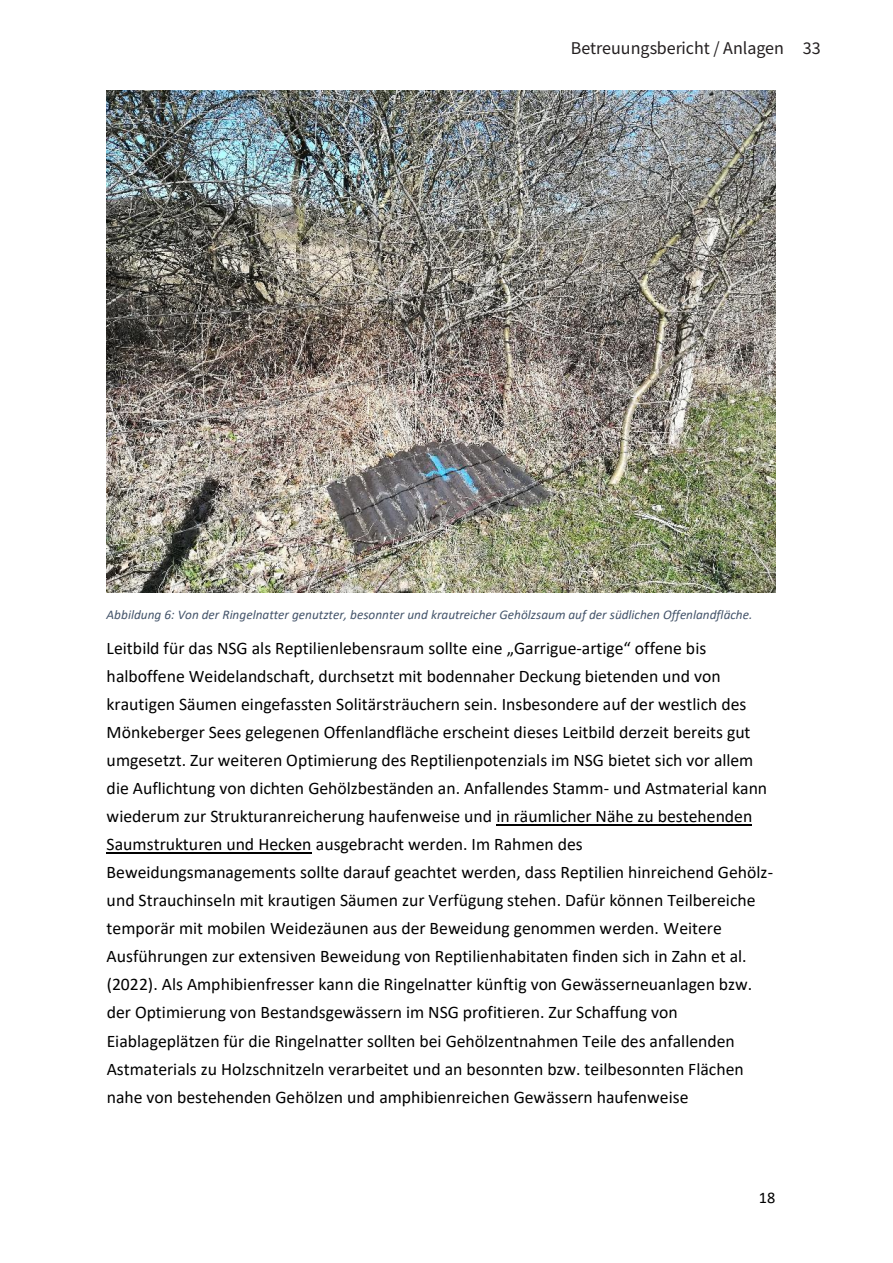
<style>
.page{position:relative;width:893px;height:1263px;background:#fff}
.page>*{position:absolute;margin:0;border:0;box-sizing:border-box;transform-origin:0 0}
.t1{font:18px "Source Sans Variable";letter-spacing:.02em;color:#231f20}
.t2{font:17.7px/28px "Calibri";color:#000}
.t3{font:16.2px "Calibri";color:#000}
.t4{font:italic 13.2px "Calibri";color:#44546a}
</style>
<div class="page">
<hr style="left:496px;top:824px;width:256px;height:1px;background:#000">
<hr style="left:107px;top:852px;width:205px;height:1px;background:#000">
<img style="left:107px;top:91px;width:668px;height:501px">
<p class="t1" style="left:571px;top:37px;width:251px">Betreuungsbericht / Anlagen 33</p>
<p class="t4" style="left:107px;top:605px;width:647px">Abbildung 6: Von der Ringelnatter genutzter, besonnter und krautreicher Gehölzsaum auf der südlichen Offenlandfläche.</p>
<p class="t2" style="left:107px;top:633px;width:668px">Leitbild für das NSG als Reptilienlebensraum sollte eine „Garrigue-artige“ offene bis halboffene Weidelandschaft, durchsetzt mit bodennaher Deckung bietenden und von krautigen Säumen eingefassten Solitärsträuchern sein. Insbesondere auf der westlich des Mönkeberger Sees gelegenen Offenlandfläche erscheint dieses Leitbild derzeit bereits gut umgesetzt. Zur weiteren Optimierung des Reptilienpotenzials im NSG bietet sich vor allem die Auflichtung von dichten Gehölzbeständen an. Anfallendes Stamm- und Astmaterial kann wiederum zur Strukturanreicherung haufenweise und in räumlicher Nähe zu bestehenden Saumstrukturen und Hecken ausgebracht werden. Im Rahmen des Beweidungsmanagements sollte darauf geachtet werden, dass Reptilien hinreichend Gehölz&shy;und Strauchinseln mit krautigen Säumen zur Verfügung stehen. Dafür können Teilbereiche temporär mit mobilen Weidezäunen aus der Beweidung genommen werden. Weitere Ausführungen zur extensiven Beweidung von Reptilienhabitaten finden sich in Zahn et al. (2022). Als Amphibienfresser kann die Ringelnatter künftig von Gewässerneuanlagen bzw. der Optimierung von Bestandsgewässern im NSG profitieren. Zur Schaffung von Eiablageplätzen für die Ringelnatter sollten bei Gehölzentnahmen Teile des anfallenden Astmaterials zu Holzschnitzeln verarbeitet und an besonnten bzw. teilbesonnten Flächen nahe von bestehenden Gehölzen und amphibienreichen Gewässern haufenweise</p>
<p class="t3" style="left:759px;top:1186px;width:18px">18</p>
</div>
